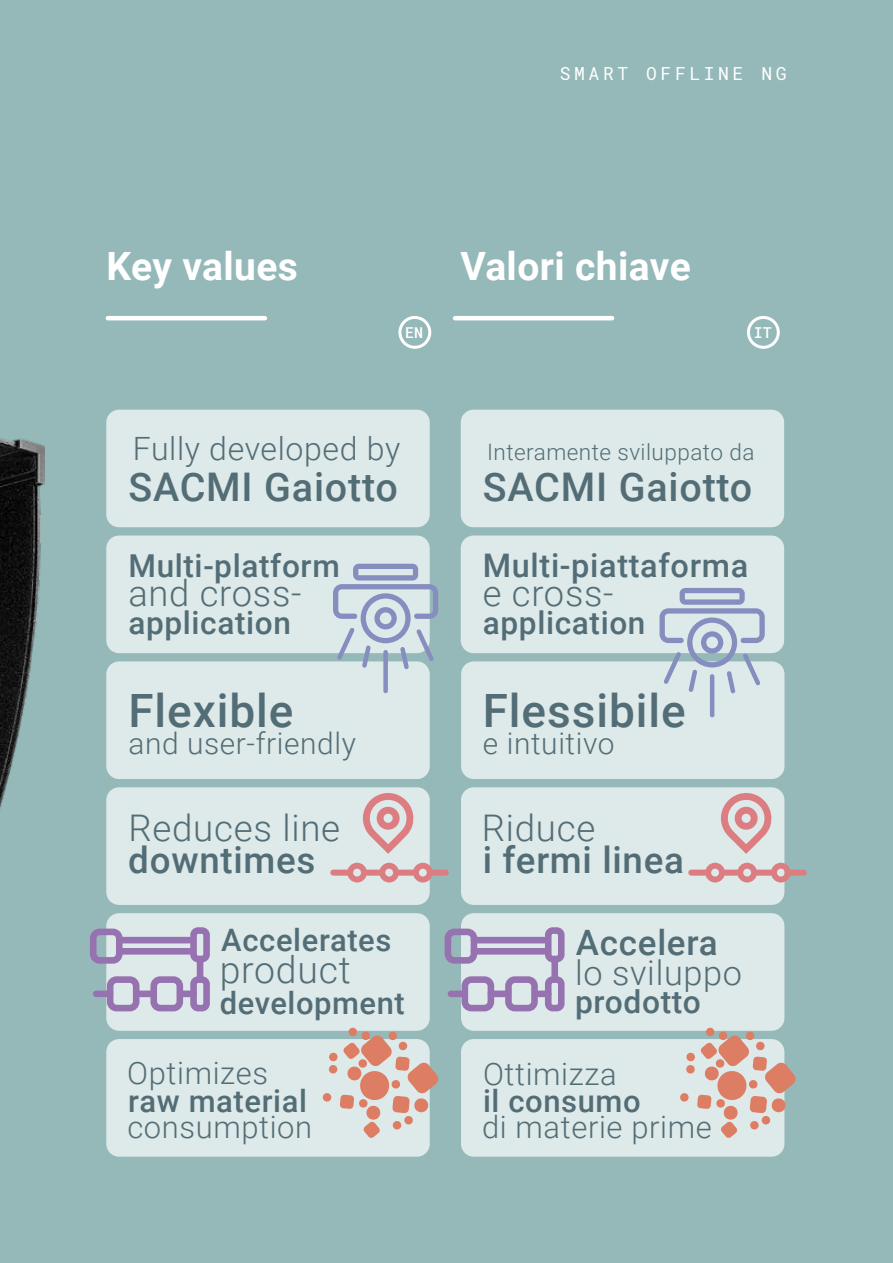
<style>
.page{position:relative;width:893px;height:1263px;background:#95b9b9}
.page>*{position:absolute;margin:0;border:0;box-sizing:border-box;transform-origin:0 0}
.t1{font:500 45.9px "Roboto";letter-spacing:.02em;color:#536d77}
.t2{font:500 39.45px "Roboto";letter-spacing:.02em;color:#536d77}
.t3{font:700 39px "Roboto";letter-spacing:.01em;color:#fff}
.t4{font:300 37.35px "Roboto";letter-spacing:.02em;color:#536d77}
.t5{font:500 36.75px "Roboto";letter-spacing:.02em;color:#536d77}
.t6{font:300 36.75px "Roboto";letter-spacing:.02em;color:#536d77}
.t7{font:300 36.3px "Roboto";letter-spacing:.02em;color:#536d77}
.t8{font:500 34.95px "Roboto";letter-spacing:.02em;color:#536d77}
.t9{font:300 34.35px "Roboto";letter-spacing:.02em;color:#536d77}
.t10{font:500 32.55px "Roboto";letter-spacing:.02em;color:#536d77}
.t11{font:300 32.1px "Roboto";letter-spacing:.02em;color:#536d77}
.t12{font:500 31.8px "Roboto";letter-spacing:.02em;color:#536d77}
.t13{font:500 31.5px "Roboto";letter-spacing:.02em;color:#536d77}
.t14{font:300 30.9px "Roboto";letter-spacing:.02em;color:#536d77}
.t15{font:500 30.9px "Roboto";letter-spacing:.02em;color:#536d77}
.t16{font:300 29.85px "Roboto";letter-spacing:.02em;color:#536d77}
.t17{font:300 22.5px "Roboto";letter-spacing:.02em;color:#536d77}
.t18{font:18px "Roboto Mono";letter-spacing:.2em;color:#fff}
.t19{font:500 15px "Roboto Mono";color:#fff}
</style>
<div class="page">
<img style="left:0;top:438px;width:44px;height:371px">
<hr style="left:108px;top:316px;width:157px;height:4px;background:#fff">
<hr style="left:455px;top:316px;width:157px;height:4px;background:#fff">
<div style="left:461px;top:661px;width:323px;height:118px;background:#dee9e9;border-radius:13px"></div>
<div style="left:461px;top:410px;width:323px;height:117px;background:#dee9e9;border-radius:13px"></div>
<div style="left:747px;top:316px;width:33px;height:33px;border:3px solid #fff;border-radius:50%"></div>
<div style="left:461px;top:535px;width:323px;height:118px;background:#dee9e9;border-radius:13px"></div>
<hr style="left:710px;top:674px;width:4px;height:43px;background:#868ec0;border-radius:2px">
<svg style="left:659px;top:588px;width:106px;height:105px"></svg>
<div style="left:461px;top:1039px;width:323px;height:118px;background:#dee9e9;border-radius:13px"></div>
<div style="left:461px;top:913px;width:323px;height:118px;background:#dee9e9;border-radius:13px"></div>
<div style="left:461px;top:787px;width:323px;height:118px;background:#dee9e9;border-radius:13px"></div>
<svg style="left:678px;top:1027px;width:118px;height:112px"></svg>
<svg style="left:444px;top:927px;width:121px;height:85px"></svg>
<div style="left:451px;top:990px;width:14px;height:7px;background:#9772b0"></div>
<div style="left:491px;top:990px;width:15px;height:7px;background:#9772b0"></div>
<div style="left:474px;top:948px;width:70px;height:6px;background:#9772b0"></div>
<div style="left:474px;top:937px;width:70px;height:6px;background:#9772b0"></div>
<div style="left:537px;top:990px;width:11px;height:7px;background:#9772b0"></div>
<div style="left:551px;top:959px;width:7px;height:20px;background:#9772b0"></div>
<svg style="left:721px;top:793px;width:51px;height:61px"></svg>
<div style="left:691px;top:869px;width:14px;height:7px;background:#dc7d81"></div>
<div style="left:790px;top:869px;width:14px;height:7px;background:#dc7d81"></div>
<svg style="left:705px;top:863px;width:20px;height:19px"></svg>
<div style="left:723px;top:869px;width:14px;height:7px;background:#dc7d81"></div>
<svg style="left:737px;top:863px;width:20px;height:19px"></svg>
<div style="left:757px;top:869px;width:14px;height:7px;background:#dc7d81"></div>
<svg style="left:771px;top:863px;width:20px;height:19px"></svg>
<div style="left:106px;top:1039px;width:324px;height:118px;background:#dee9e9;border-radius:13px"></div>
<div style="left:106px;top:913px;width:324px;height:118px;background:#dee9e9;border-radius:13px"></div>
<div style="left:106px;top:787px;width:324px;height:118px;background:#dee9e9;border-radius:13px"></div>
<div style="left:106px;top:661px;width:324px;height:118px;background:#dee9e9;border-radius:13px"></div>
<div style="left:106px;top:535px;width:324px;height:118px;background:#dee9e9;border-radius:13px"></div>
<div style="left:106px;top:410px;width:324px;height:117px;background:#dee9e9;border-radius:13px"></div>
<div style="left:383px;top:650px;width:5px;height:43px;background:#868ec0;border-radius:2px"></div>
<svg style="left:333px;top:564px;width:105px;height:105px"></svg>
<svg style="left:90px;top:924px;width:120px;height:91px"></svg>
<div style="left:96px;top:990px;width:14px;height:7px;background:#9772b0"></div>
<div style="left:136px;top:990px;width:15px;height:7px;background:#9772b0"></div>
<div style="left:119px;top:948px;width:71px;height:6px;background:#9772b0"></div>
<div style="left:119px;top:937px;width:71px;height:6px;background:#9772b0"></div>
<div style="left:182px;top:990px;width:12px;height:7px;background:#9772b0"></div>
<div style="left:197px;top:959px;width:6px;height:20px;background:#9772b0"></div>
<div style="left:398px;top:316px;width:33px;height:33px;border:3px solid #fff;border-radius:50%"></div>
<svg style="left:321px;top:1027px;width:118px;height:112px"></svg>
<svg style="left:363px;top:793px;width:51px;height:61px"></svg>
<div style="left:333px;top:869px;width:14px;height:7px;background:#dc7d81"></div>
<div style="left:432px;top:869px;width:14px;height:7px;background:#dc7d81"></div>
<svg style="left:347px;top:863px;width:20px;height:19px"></svg>
<div style="left:365px;top:869px;width:14px;height:7px;background:#dc7d81"></div>
<svg style="left:379px;top:863px;width:20px;height:19px"></svg>
<div style="left:399px;top:869px;width:14px;height:7px;background:#dc7d81"></div>
<svg style="left:413px;top:863px;width:20px;height:19px"></svg>
<p class="t18" style="left:560px;top:61px;width:228px">SMART OFFLINE NG</p>
<p class="t3" style="left:106px;top:239px;width:193px">Key values</p>
<p class="t19" style="left:405px;top:322px;width:19px">EN</p>
<p class="t3" style="left:460px;top:239px;width:232px">Valori chiave</p>
<p class="t19" style="left:754px;top:322px;width:19px">IT</p>
<p class="t11" style="left:133px;top:426px;width:269px">Fully developed by</p>
<p class="t17" style="left:487px;top:436px;width:269px">Interamente sviluppato da</p>
<p class="t2" style="left:128px;top:459px;width:271px">SACMI Gaiotto</p>
<p class="t2" style="left:483px;top:459px;width:271px">SACMI Gaiotto</p>
<p class="t13" style="left:128px;top:543px;width:213px">Multi-platform</p>
<p class="t7" style="left:128px;top:568px;width:175px">and cross-</p>
<p class="t13" style="left:128px;top:600px;width:164px">application</p>
<p class="t10" style="left:483px;top:542px;width:267px">Multi-piattaforma</p>
<p class="t7" style="left:483px;top:568px;width:132px">e cross-</p>
<p class="t13" style="left:483px;top:600px;width:164px">application</p>
<h1 class="t1" style="left:128px;top:679px;width:166px">Flexible</h1>
<p class="t16" style="left:128px;top:723px;width:229px">and user-friendly</p>
<h1 class="t1" style="left:483px;top:679px;width:204px">Flessibile</h1>
<p class="t16" style="left:483px;top:723px;width:133px">e intuitivo</p>
<p class="t6" style="left:128px;top:802px;width:213px">Reduces line</p>
<p class="t6" style="left:482px;top:802px;width:115px">Riduce</p>
<p class="t5" style="left:128px;top:835px;width:189px">downtimes</p>
<p class="t5" style="left:483px;top:835px;width:203px">i fermi linea</p>
<p class="t15" style="left:221px;top:918px;width:172px">Accelerates</p>
<p class="t4" style="left:220px;top:944px;width:132px">product</p>
<p class="t15" style="left:220px;top:981px;width:186px">development</p>
<p class="t8" style="left:576px;top:918px;width:143px">Accelera</p>
<p class="t9" style="left:575px;top:948px;width:169px">lo sviluppo</p>
<p class="t12" style="left:575px;top:979px;width:127px">prodotto</p>
<p class="t14" style="left:127px;top:1051px;width:142px">Optimizes</p>
<p class="t15" style="left:128px;top:1079px;width:180px">raw material</p>
<p class="t14" style="left:127px;top:1105px;width:186px">consumption</p>
<p class="t14" style="left:483px;top:1052px;width:135px">Ottimizza</p>
<p class="t15" style="left:483px;top:1079px;width:159px">il consumo</p>
<p class="t14" style="left:482px;top:1105px;width:231px">di materie prime</p>
</div>
